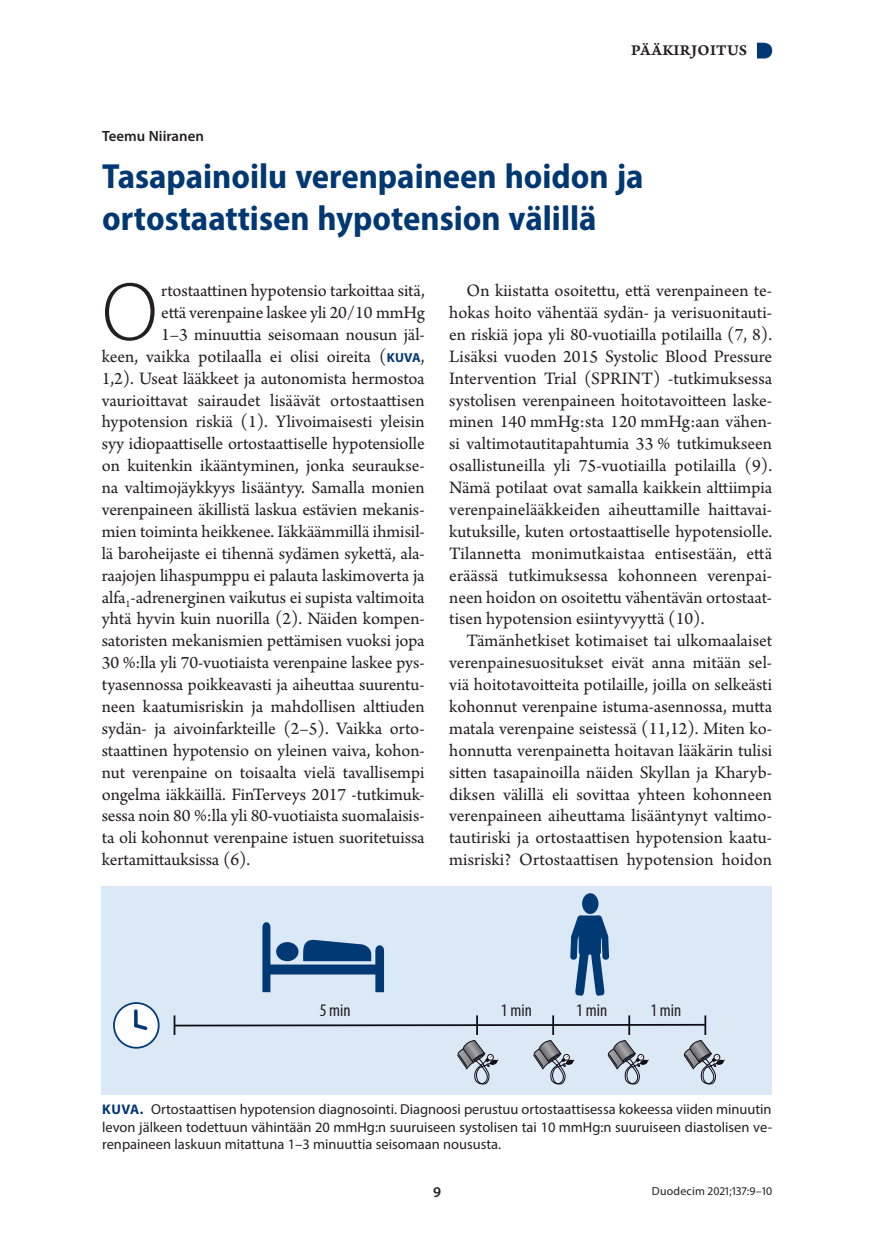
<style>
.page{position:relative;width:874px;height:1241px;background:#fff}
.page>*{position:absolute;margin:0;border:0;box-sizing:border-box;transform-origin:0 0}
.l_alkukirjain{font:300 83.3px "Myriad Pro";color:#231f20}
.o1{font:700 semi-condensed 35px/42px "Myriad Pro";color:#013874}
.l_alkukirjain-2{font:18.38px/21.9px "Arno Pro";letter-spacing:-.005em;color:#231f20;text-align:justify}
.t1{font:condensed 17.68px "Myriad Pro";color:#231f20}
.vinj{font:15.75px "Arno Pro Smbd Caption";letter-spacing:.015em;color:#231f20}
.k1{font:600 14.88px "Myriad Pro";color:#231f20}
.kt{font:14.35px/17.5px "Myriad Pro";color:#231f20;text-align:justify}
.Ala{font:11.9px "Myriad Pro";letter-spacing:.02em;color:#231f20}
.s1{font-family:"Myriad Pro";font-weight:700;font-size:13.12px;color:#013874}
.s2{font-weight:700;font-size:14px;color:#013874}
</style>
<div class="page">
<svg style="left:757px;top:43px;width:14px;height:15px"></svg>
<div style="left:102px;top:886px;width:669px;height:208px;background:#dbe8f6"></div>
<svg style="left:262px;top:922px;width:8px;height:70px"></svg>
<div style="left:264px;top:964px;width:118px;height:10px;background:#013975;border-radius:2px"></div>
<svg style="left:303px;top:939px;width:81px;height:53px"></svg>
<div style="left:276px;top:941px;width:22px;height:20px;background:#013975;border-radius:50%"></div>
<svg style="left:570px;top:915px;width:39px;height:80px"></svg>
<div style="left:578px;top:915px;width:22px;height:39px;background:#013975;border-radius:3px"></div>
<div style="left:581px;top:893px;width:17px;height:20px;background:#013975;border-radius:50%"></div>
<div style="left:114px;top:1002px;width:45px;height:45px;background:#fff;border-radius:50%"></div>
<div style="left:113px;top:1002px;width:46px;height:46px;border:2px solid #013975;border-radius:50%"></div>
<hr style="left:134px;top:1010px;width:3px;height:15px;background:#013975">
<svg style="left:134px;top:1021px;width:14px;height:9px"></svg>
<svg style="left:173px;top:1015px;width:551px;height:70px"></svg>
<p class="vinj" style="left:631px;top:41px;width:117px">PÄÄKIRJOITUS</p>
<p class="k1" style="left:102px;top:126px;width:103px">Teemu Niiranen</p>
<p class="o1" style="left:102px;top:154px;width:542px">Tasapainoilu verenpaineen hoidon ja ortostaattisen hypotension välillä</p>
<p class="l_alkukirjain" style="left:102px;top:262px;width:57px">O</p>
<p class="l_alkukirjain-2" style="left:161px;top:280px;width:265px">rtostaattinen hypotensio tarkoittaa sitä,</p>
<p class="l_alkukirjain-2" style="left:161px;top:302px;width:265px">että verenpaine laskee yli 20/10 mmHg</p>
<p class="l_alkukirjain-2" style="left:161px;top:324px;width:265px">1–3 minuuttia seisomaan nousun jäl-</p>
<p class="l_alkukirjain-2" style="left:102px;top:346px;width:324px">keen, vaikka potilaalla ei olisi oireita (<span class="s1">KUVA</span>,</p>
<p class="l_alkukirjain-2" style="left:102px;top:368px;width:324px">1,2). Useat lääkkeet ja autonomista hermostoa</p>
<p class="l_alkukirjain-2" style="left:102px;top:390px;width:324px">vaurioittavat sairaudet lisäävät ortostaattisen</p>
<p class="l_alkukirjain-2" style="left:102px;top:412px;width:324px">hypotension riskiä (1). Ylivoimaisesti yleisin</p>
<p class="l_alkukirjain-2" style="left:102px;top:434px;width:324px">syy idiopaattiselle ortostaattiselle hypotensiolle</p>
<p class="l_alkukirjain-2" style="left:102px;top:455px;width:324px">on kuitenkin ikääntyminen, jonka seuraukse-</p>
<p class="l_alkukirjain-2" style="left:102px;top:477px;width:324px">na valtimojäykkyys lisääntyy. Samalla monien</p>
<p class="l_alkukirjain-2" style="left:102px;top:499px;width:324px">verenpaineen äkillistä laskua estävien mekanis-</p>
<p class="l_alkukirjain-2" style="left:102px;top:521px;width:324px">mien toiminta heikkenee. Iäkkäämmillä ihmisil-</p>
<p class="l_alkukirjain-2" style="left:102px;top:543px;width:324px">lä baroheijaste ei tihennä sydämen sykettä, ala-</p>
<p class="l_alkukirjain-2" style="left:102px;top:565px;width:324px">raajojen lihaspumppu ei palauta laskimoverta ja</p>
<p class="l_alkukirjain-2" style="left:102px;top:587px;width:324px">alfa<sub>1</sub>-adrenerginen vaikutus ei supista valtimoita</p>
<p class="l_alkukirjain-2" style="left:102px;top:609px;width:324px">yhtä hyvin kuin nuorilla (2). Näiden kompen-</p>
<p class="l_alkukirjain-2" style="left:102px;top:630px;width:324px">satoristen mekanismien pettämisen vuoksi jopa</p>
<p class="l_alkukirjain-2" style="left:102px;top:652px;width:324px">30 %:lla yli 70-vuotiaista verenpaine laskee pys-</p>
<p class="l_alkukirjain-2" style="left:102px;top:674px;width:324px">tyasennossa poikkeavasti ja aiheuttaa suurentu-</p>
<p class="l_alkukirjain-2" style="left:102px;top:696px;width:324px">neen kaatumisriskin ja mahdollisen alttiuden</p>
<p class="l_alkukirjain-2" style="left:102px;top:718px;width:324px">sydän- ja aivoinfarkteille (2–5). Vaikka orto-</p>
<p class="l_alkukirjain-2" style="left:102px;top:740px;width:324px">staattinen hypotensio on yleinen vaiva, kohon-</p>
<p class="l_alkukirjain-2" style="left:102px;top:762px;width:324px">nut verenpaine on toisaalta vielä tavallisempi</p>
<p class="l_alkukirjain-2" style="left:102px;top:784px;width:324px">ongelma iäkkäillä. FinTerveys 2017 ‑tutkimuk-</p>
<p class="l_alkukirjain-2" style="left:102px;top:805px;width:324px">sessa noin 80 %:lla yli 80-vuotiaista suomalaisis-</p>
<p class="l_alkukirjain-2" style="left:102px;top:827px;width:324px">ta oli kohonnut verenpaine istuen suoritetuissa</p>
<p class="l_alkukirjain-2" style="left:102px;top:849px;width:150px">kertamittauksissa (6).</p>
<p class="l_alkukirjain-2" style="left:449px;top:280px;width:324px;text-indent:17px">On kiistatta osoitettu, että verenpaineen te&shy;hokas hoito vähentää sydän- ja verisuonitauti&shy;en riskiä jopa yli 80-vuotiailla potilailla (7, 8).<br>Lisäksi vuoden 2015 Systolic Blood Pressure Intervention Trial (SPRINT) ‑tutkimuksessa systolisen verenpaineen hoitotavoitteen laske&shy;minen 140 mmHg:sta 120 mmHg:aan vähen&shy;si valtimotautitapahtumia 33 % tutkimukseen osallistuneilla yli 75-vuotiailla potilailla (9).<br>Nämä potilaat ovat samalla kaikkein alttiimpia verenpainelääkkeiden aiheuttamille haittavai&shy;kutuksille, kuten ortostaattiselle hypotensiolle.<br>Tilannetta monimutkaistaa entisestään, että eräässä tutkimuksessa kohonneen verenpai&shy;neen hoidon on osoitettu vähentävän ortostaat&shy;tisen hypotension esiintyvyyttä (10).</p>
<p class="l_alkukirjain-2" style="left:449px;top:630px;width:324px;text-indent:17px">Tämänhetkiset kotimaiset tai ulkomaalaiset verenpainesuositukset eivät anna mitään sel&shy;viä hoitotavoitteita potilaille, joilla on selkeästi kohonnut verenpaine istuma-asennossa, mutta matala verenpaine seistessä (11,12). Miten ko&shy;honnutta verenpainetta hoitavan lääkärin tulisi sitten tasapainoilla näiden Skyllan ja Kharyb&shy;diksen välillä eli sovittaa yhteen kohonneen verenpaineen aiheuttama lisääntynyt valtimo&shy;tautiriski ja ortostaattisen hypotension kaatu&shy;misriski? Ortostaattisen hypotension hoidon</p>
<p class="t1" style="left:319px;top:999px;width:32px">5 min</p>
<p class="t1" style="left:500px;top:999px;width:32px">1 min</p>
<p class="t1" style="left:576px;top:999px;width:32px">1 min</p>
<p class="t1" style="left:650px;top:999px;width:32px">1 min</p>
<p class="kt" style="left:102px;top:1100px;width:671px"><span class="s2">KUVA.</span> Ortostaattisen hypotension diagnosointi. Diagnoosi perustuu ortostaattisessa kokeessa viiden minuutin levon jälkeen todettuun vähintään 20 mmHg:n suuruiseen systolisen tai 10 mmHg:n suuruiseen diastolisen ve&shy;renpaineen laskuun mitattuna 1–3 minuuttia seisomaan noususta.</p>
<p class="k1" style="left:433px;top:1182px;width:9px">9</p>
<p class="Ala" style="left:651px;top:1183px;width:122px">Duodecim 2021;137:9–10</p>
</div>
